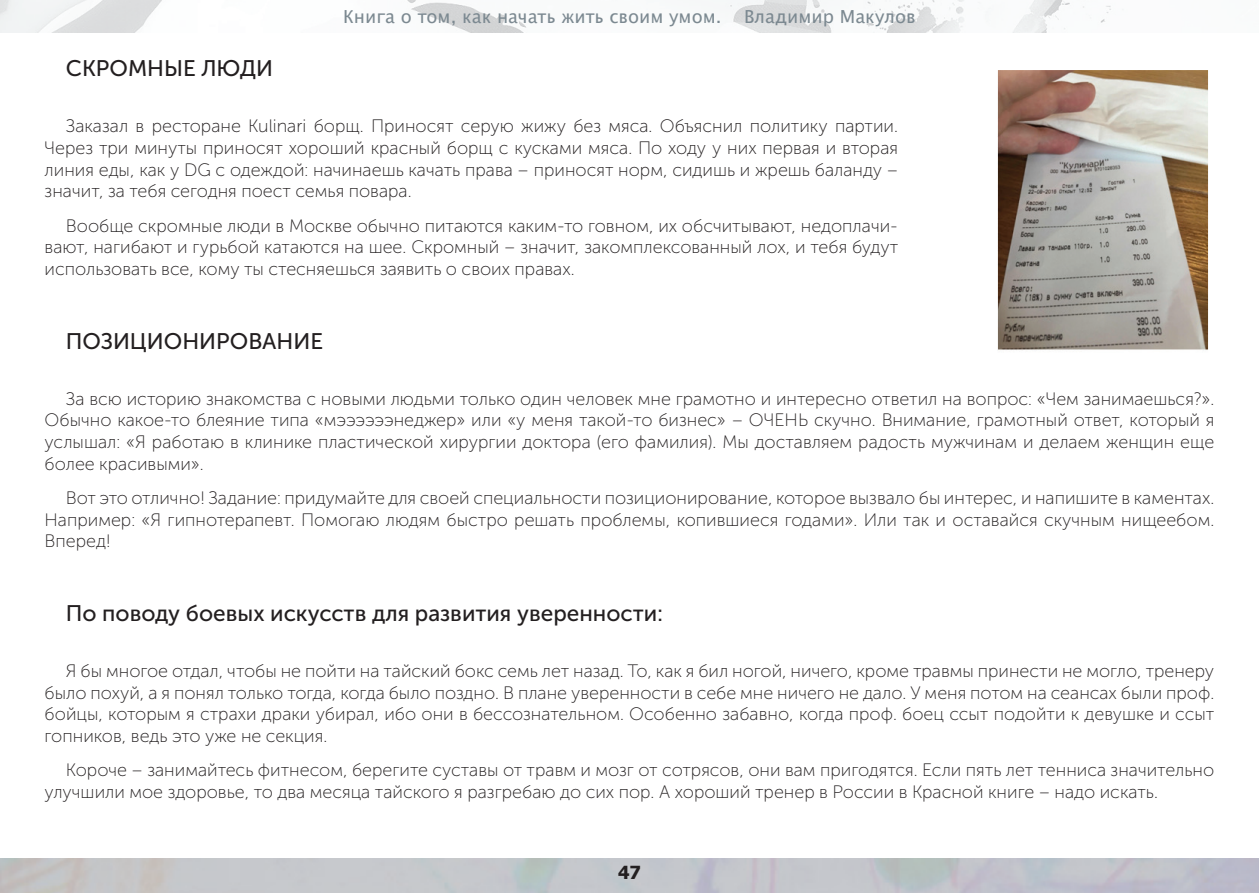
<style>
.page{position:relative;width:1259px;height:893px;background:#fff}
.page>*{position:absolute;margin:0;border:0;box-sizing:border-box;transform-origin:0 0}
.t1{font:22.5px "Museo Sans Cyrl 500";color:#231f20}
.t2{font:18px/21.6px "Museo Sans Cyrl 100";color:#231f20;text-align:justify}
.t3{font:18px "Lucida Sans Unicode";color:#7c8991}
.t4{font:700 18px "Tahoma";color:#231f20}
</style>
<div class="page">
<img style="left:997px;top:70px;width:211px;height:280px">
<img style="left:0;top:0;width:1123px;height:33px">
<p class="t3" style="left:343px;top:3px;width:380px">Книга о том, как начать жить своим умом.</p>
<p class="t3" style="left:744px;top:3px;width:173px">Владимир Макулов</p>
<p class="t1" style="left:66px;top:56px;width:209px">СКРОМНЫЕ ЛЮДИ</p>
<p class="t2" style="left:45px;top:116px;width:855px;text-indent:21px">Заказал в ресторане Kulinari борщ. Приносят серую жижу без мяса. Объяснил политику партии.<br>Через три минуты приносят хороший красный борщ с кусками мяса. По ходу у них первая и вторая линия еды, как у DG с одеждой: начинаешь качать права – приносят норм, сидишь и жрешь баланду – значит, за тебя сегодня поест семья повара.</p>
<p class="t2" style="left:45px;top:215px;width:855px;text-indent:21px">Вообще скромные люди в Москве обычно питаются каким-то говном, их обсчитывают, недоплачи&shy;вают, нагибают и гурьбой катаются на шее. Скромный – значит, закомплексованный лох, и тебя будут использовать все, кому ты стесняешься заявить о своих правах.</p>
<p class="t1" style="left:66px;top:329px;width:259px">ПОЗИЦИОНИРОВАНИЕ</p>
<p class="t2" style="left:45px;top:388px;width:1171px;text-indent:21px">За всю историю знакомства с новыми людьми только один человек мне грамотно и интересно ответил на вопрос: «Чем занимаешься?».<br>Обычно какое-то блеяние типа «мээээээнеджер» или «у меня такой-то бизнес» – ОЧЕНЬ скучно. Внимание, грамотный ответ, который я услышал: «Я работаю в клинике пластической хирургии доктора (его фамилия). Мы доставляем радость мужчинам и делаем женщин еще более красивыми».</p>
<p class="t2" style="left:45px;top:487px;width:1171px;text-indent:21px">Вот это отлично! Задание: придумайте для своей специальности позиционирование, которое вызвало бы интерес, и напишите в каментах.<br>Например: «Я гипнотерапевт. Помогаю людям быстро решать проблемы, копившиеся годами». Или так и оставайся скучным нищеебом.<br>Вперед!</p>
<p class="t1" style="left:66px;top:601px;width:598px">По поводу боевых искусств для развития уверенности:</p>
<p class="t2" style="left:45px;top:660px;width:1171px;text-indent:21px">Я бы многое отдал, чтобы не пойти на тайский бокс семь лет назад. То, как я бил ногой, ничего, кроме травмы принести не могло, тренеру было похуй, а я понял только тогда, когда было поздно. В плане уверенности в себе мне ничего не дало. У меня потом на сеансах были проф. бойцы, которым я страхи драки убирал, ибо они в бессознательном. Особенно забавно, когда проф. боец ссыт подойти к девушке и ссыт гопников, ведь это уже не секция.</p>
<p class="t2" style="left:45px;top:760px;width:1171px;text-indent:21px">Короче – занимайтесь фитнесом, берегите суставы от травм и мозг от сотрясов, они вам пригодятся. Если пять лет тенниса значительно улучшили мое здоровье, то два месяца тайского я разгребаю до сих пор. А хороший тренер в России в Красной книге – надо искать.</p>
<p class="t4" style="left:618px;top:860px;width:24px">47</p>
</div>
